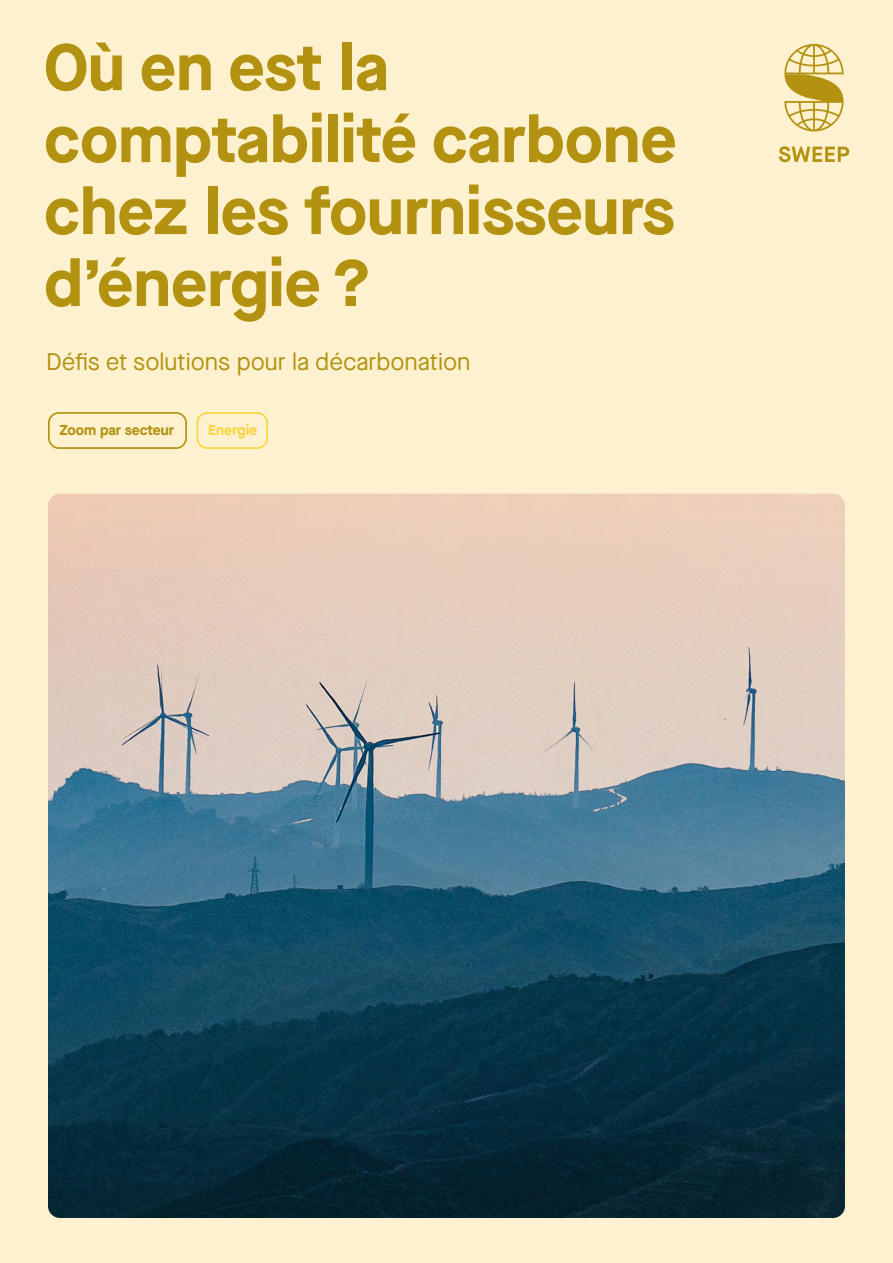
<style>
.page{position:relative;width:893px;height:1263px;background:#fdf1cf}
.page>*{position:absolute;margin:0;border:0;box-sizing:border-box;transform-origin:0 0}
.t1{font:700 65.4px/72px "Maison Neue";color:#b39211}
.t2{font:24px "Maison Neue";color:#b39211}
.t3{font:700 14.4px "Maison Neue";color:#b39211}
.t4{font:700 14.4px "Maison Neue";color:#f9d540}
</style>
<div class="page">
<svg style="left:779px;top:146px;width:70px;height:16px"></svg>
<svg style="left:784px;top:44px;width:59px;height:87px"></svg>
<div style="left:196px;top:412px;width:72px;height:37px;border:2px solid #f9d540;border-radius:10px"></div>
<img style="left:48px;top:494px;width:797px;height:724px">
<div style="left:48px;top:412px;width:139px;height:37px;border:2px solid #b39211;border-radius:10px"></div>
<p class="t1" style="left:44px;top:29px;width:634px">Où en est la comptabilité carbone chez les fournisseurs d’énergie ?</p>
<p class="t2" style="left:46px;top:346px;width:426px">Défis et solutions pour la décarbonation</p>
<p class="t3" style="left:60px;top:420px;width:116px">Zoom par secteur</p>
<p class="t4" style="left:208px;top:420px;width:51px">Energie</p>
</div>
